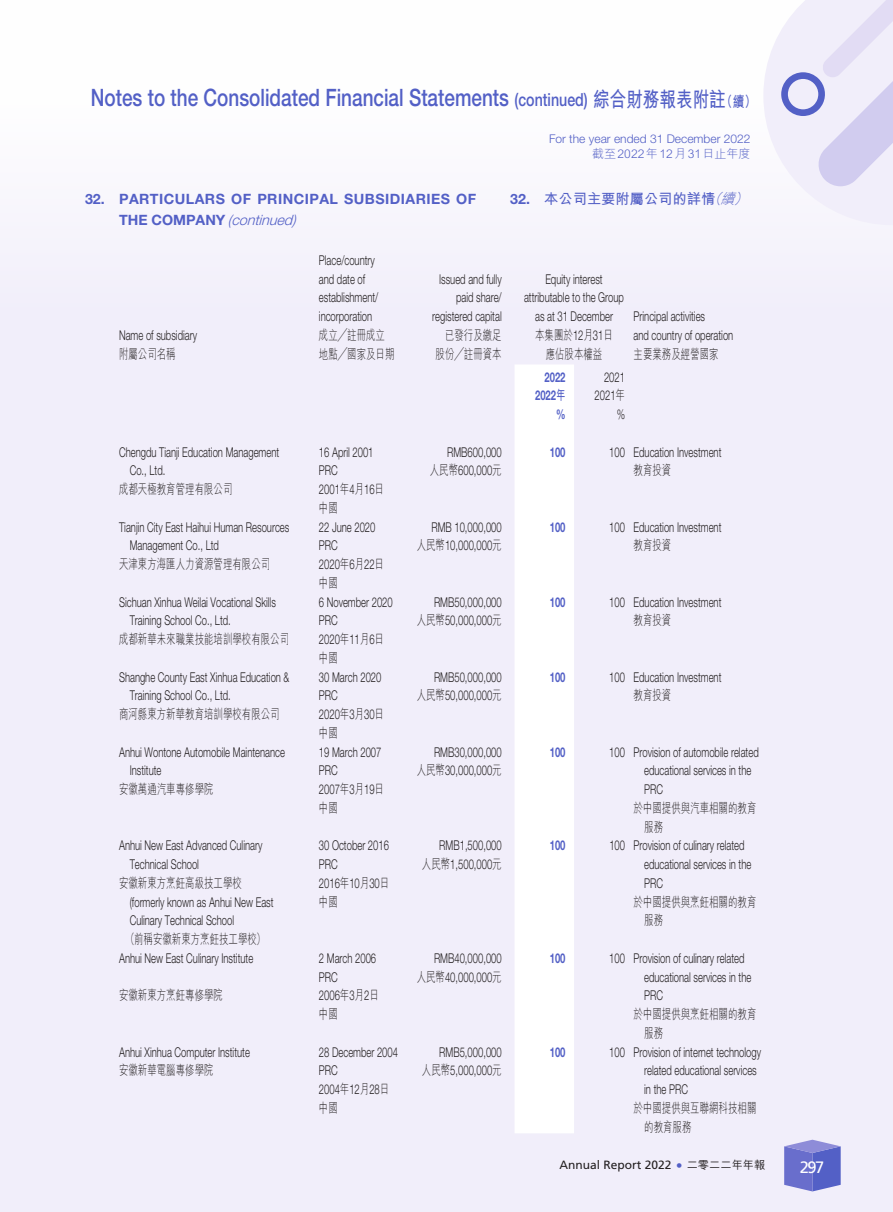
<style>
.page{position:relative;width:893px;height:1212px;background:#f1eefa}
.page>*{position:absolute;margin:0;border:0;box-sizing:border-box;transform-origin:0 0}
.t1{font:500 24px "Helvetica Neue LT Std";color:#5360c6;scale:.79 1}
.t2{font:16.5px "Frutiger LT Std";color:#fff}
.t3{font:700 14.25px/21px "Helvetica Neue LT Std";letter-spacing:.03em;color:#5360c6}
.t4{font:700 14.25px "M Hei HK";color:#5360c6}
.t5{font:300 13.5px/18.8px "Helvetica Neue LT Std";color:#231f20;scale:.7 1}
.t6{font:300 13.5px/18.8px "M Hei HK";color:#231f20;scale:.7 1}
.t7{font:700 13.5px "Helvetica Neue LT Std";color:#5360c6;scale:.7 1}
.t8{font:300 12px "Helvetica Neue LT Std";color:#5360c6}
.t9{font:12px "Frutiger LT Std";color:#231f20}
.t10{font:300 12px "M Hei HK";color:#5360c6}
.s1{font-size:18px}
.s2{font-family:"M Hei HK";font-weight:700;font-size:21px}
.s3{font-family:"M Hei HK";font-weight:700;font-size:15px}
.s4{font-weight:300;font-style:italic}
.s5{font-family:"Helvetica Neue LT Std"}
.s6{font-family:"M Hei HK"}
.s7{font-family:"P Ming Li U";font-size:15px;color:#5360c6}
.s8{font-family:"M Hei HK";font-weight:500;font-size:11.25px}
</style>
<div class="page">
<svg style="left:784px;top:1140px;width:57px;height:51px"></svg>
<svg style="left:763px;top:0;width:130px;height:187px"></svg>
<div style="left:515px;top:365px;width:59px;height:768px;background:#fff"></div>
<h1 class="t1" style="left:91px;top:84px;width:844px">Notes to the Consolidated Financial Statements <span class="s1">(continued)</span> <span class="s2">綜合財務報表附註</span><span class="s3">（續）</span></h1>
<p class="t8" style="left:549px;top:131px;width:203px">For the year ended 31 December 2022</p>
<p class="t10" style="left:592px;top:145px;width:160px">截至2022年12月31日止年度</p>
<p class="t3" style="left:119px;top:188px;width:359px;text-indent:-34px">32. PARTICULARS OF PRINCIPAL SUBSIDIARIES OF<br>T H E C O M P A N Y <span class="s4">(continued)</span></p>
<p class="t4" style="left:510px;top:188px;width:244px"><span class="s5">32.</span> 本公司主要附屬公司的詳情<span class="s4">（續）</span></p>
<p class="t5" style="left:119px;top:325px;width:113px">Name of subsidiary</p>
<p class="t6" style="left:119px;top:344px;width:83px">附屬公司名稱</p>
<p class="t5" style="left:130px;top:442px;width:215px;text-indent:-11px">Chengdu Tianji Education Management<br>Co., Ltd.</p>
<p class="t6" style="left:119px;top:479px;width:164px">成都天極教育管理有限公司</p>
<p class="t5" style="left:130px;top:517px;width:230px;text-indent:-11px">Tianjin City East Haihui Human Resources<br>Management Co., Ltd</p>
<p class="t6" style="left:119px;top:554px;width:217px">天津東方海匯人力資源管理有限公司</p>
<p class="t5" style="left:130px;top:592px;width:210px;text-indent:-11px">Sichuan Xinhua Weilai Vocational Skills<br>Training School Co., Ltd.</p>
<p class="t6" style="left:119px;top:629px;width:245px">成都新華未來職業技能培訓學校有限公司</p>
<p class="t5" style="left:130px;top:667px;width:230px;text-indent:-11px">Shanghe County East Xinhua Education &amp;<br>Training School Co., Ltd.</p>
<p class="t6" style="left:119px;top:704px;width:231px">商河縣東方新華教育培訓學校有限公司</p>
<p class="t5" style="left:130px;top:742px;width:223px;text-indent:-11px">Anhui Wontone Automobile Maintenance<br>Institute</p>
<p class="t6" style="left:119px;top:779px;width:136px">安徽萬通汽車專修學院</p>
<p class="t5" style="left:130px;top:836px;width:191px;text-indent:-11px">Anhui New East Advanced Culinary<br>Technical School</p>
<p class="t6" style="left:119px;top:873px;width:177px">安徽新東方烹飪高級技工學校</p>
<p class="t5" style="left:130px;top:892px;width:207px">(formerly known as Anhui New East<br>Culinary Technical School</p>
<p class="t6" style="left:126px;top:929px;width:202px">（前稱安徽新東方烹飪技工學校）</p>
<p class="t5" style="left:119px;top:948px;width:193px">Anhui New East Culinary Institute</p>
<p class="t6" style="left:119px;top:985px;width:150px">安徽新東方烹飪專修學院</p>
<p class="t5" style="left:119px;top:1042px;width:189px">Anhui Xinhua Computer Institute</p>
<p class="t6" style="left:119px;top:1060px;width:136px">安徽新華電腦專修學院</p>
<p class="t5" style="left:319px;top:250px;width:86px">Place/country and date of establishment/ incorporation</p>
<p class="t6" style="left:319px;top:325px;width:110px">成立╱註冊成立地點╱國家及日期</p>
<p class="t5" style="left:319px;top:442px;width:95px">16 April 2001<br>PRC<br>2001<span class="s6">年</span>4<span class="s6">月</span>16<span class="s6">日</span></p>
<p class="t6" style="left:319px;top:498px;width:29px">中國</p>
<p class="t5" style="left:319px;top:517px;width:95px">22 June 2020<br>PRC<br>2020<span class="s6">年</span>6<span class="s6">月</span>22<span class="s6">日</span></p>
<p class="t6" style="left:319px;top:573px;width:29px">中國</p>
<p class="t5" style="left:319px;top:592px;width:107px">6 November 2020<br>PRC<br>2020<span class="s6">年</span>11<span class="s6">月</span>6<span class="s6">日</span></p>
<p class="t6" style="left:319px;top:648px;width:29px">中國</p>
<p class="t5" style="left:319px;top:667px;width:95px">30 March 2020<br>PRC<br>2020<span class="s6">年</span>3<span class="s6">月</span>30<span class="s6">日</span></p>
<p class="t6" style="left:319px;top:723px;width:29px">中國</p>
<p class="t5" style="left:319px;top:742px;width:95px">19 March 2007<br>PRC<br>2007<span class="s6">年</span>3<span class="s6">月</span>19<span class="s6">日</span></p>
<p class="t6" style="left:319px;top:798px;width:29px">中國</p>
<p class="t5" style="left:319px;top:836px;width:102px">30 October 2016<br>PRC<br>2016<span class="s6">年</span>10<span class="s6">月</span>30<span class="s6">日</span></p>
<p class="t6" style="left:319px;top:892px;width:29px">中國</p>
<p class="t5" style="left:319px;top:948px;width:87px">2 March 2006<br>PRC<br>2006<span class="s6">年</span>3<span class="s6">月</span>2<span class="s6">日</span></p>
<p class="t6" style="left:319px;top:1004px;width:29px">中國</p>
<p class="t5" style="left:319px;top:1042px;width:115px">28 December 2004<br>PRC<br>2004<span class="s6">年</span>12<span class="s6">月</span>28<span class="s6">日</span></p>
<p class="t6" style="left:319px;top:1098px;width:29px">中國</p>
<p class="t5" style="left:432px;top:269px;width:101px;text-align:right">Issued and fully paid share/ registered capital</p>
<p class="t6" style="left:436px;top:325px;width:96px;text-align:right">已發行及繳足股份╱註冊資本</p>
<p class="t5" style="left:524px;top:269px;width:144px;text-align:center">Equity interest attributable to the Group as at 31 December</p>
<p class="t6" style="left:535px;top:325px;width:113px;text-align:center">本集團於<span class="s5">12</span>月<span class="s5">31</span>日應佔股本權益</p>
<p class="t7" style="left:544px;top:368px;width:32px">2022</p>
<p class="t5" style="left:604px;top:367px;width:32px">2021</p>
<p class="t7" style="left:535px;top:387px;width:45px">2022<span class="s6">年</span></p>
<p class="t5" style="left:595px;top:386px;width:45px">2021<span class="s6">年</span></p>
<p class="t7" style="left:556px;top:406px;width:15px">%</p>
<p class="t5" style="left:617px;top:405px;width:14px">%</p>
<p class="t5" style="left:634px;top:307px;width:144px">Principal activities<br>and country of operation</p>
<p class="t6" style="left:634px;top:344px;width:123px">主要業務及經營國家</p>
<p class="t5" style="left:430px;top:442px;width:104px;text-align:right">RMB600,000<br><span class="s6">人民幣</span>600,000<span class="s6">元</span></p>
<p class="t7" style="left:550px;top:443px;width:24px">100</p>
<p class="t5" style="left:609px;top:442px;width:162px">100 Education Investment</p>
<p class="t6" style="left:634px;top:460px;width:56px">教育投資</p>
<p class="t5" style="left:417px;top:517px;width:123px;text-align:right">RMB 10,000,000<br><span class="s6">人民幣</span>10,000,000<span class="s6">元</span></p>
<p class="t7" style="left:550px;top:518px;width:24px">100</p>
<p class="t5" style="left:609px;top:517px;width:162px">100 Education Investment</p>
<p class="t6" style="left:634px;top:535px;width:56px">教育投資</p>
<p class="t5" style="left:417px;top:592px;width:123px;text-align:right">RMB50,000,000<br><span class="s6">人民幣</span>50,000,000<span class="s6">元</span></p>
<p class="t7" style="left:550px;top:593px;width:24px">100</p>
<p class="t5" style="left:609px;top:592px;width:162px">100 Education Investment</p>
<p class="t6" style="left:634px;top:610px;width:56px">教育投資</p>
<p class="t5" style="left:417px;top:667px;width:123px;text-align:right">RMB50,000,000<br><span class="s6">人民幣</span>50,000,000<span class="s6">元</span></p>
<p class="t7" style="left:550px;top:668px;width:24px">100</p>
<p class="t5" style="left:609px;top:667px;width:162px">100 Education Investment</p>
<p class="t6" style="left:634px;top:685px;width:56px">教育投資</p>
<p class="t5" style="left:417px;top:742px;width:123px;text-align:right">RMB30,000,000<br><span class="s6">人民幣</span>30,000,000<span class="s6">元</span></p>
<p class="t7" style="left:550px;top:743px;width:24px">100</p>
<p class="t5" style="left:644px;top:742px;width:165px;text-indent:-35px">100 Provision of automobile related educational services in the<br>PRC</p>
<p class="t6" style="left:644px;top:798px;width:162px;text-indent:-11px">於中國提供與汽車相關的教育服務</p>
<p class="t5" style="left:422px;top:836px;width:116px;text-align:right">RMB1,500,000<br><span class="s6">人民幣</span>1,500,000<span class="s6">元</span></p>
<p class="t7" style="left:550px;top:837px;width:24px">100</p>
<p class="t5" style="left:644px;top:836px;width:155px;text-indent:-35px">100 Provision of culinary related educational services in the<br>PRC</p>
<p class="t6" style="left:644px;top:892px;width:162px;text-indent:-11px">於中國提供與烹飪相關的教育服務</p>
<p class="t5" style="left:417px;top:948px;width:123px;text-align:right">RMB40,000,000<br><span class="s6">人民幣</span>40,000,000<span class="s6">元</span></p>
<p class="t7" style="left:550px;top:950px;width:24px">100</p>
<p class="t5" style="left:644px;top:948px;width:155px;text-indent:-35px">100 Provision of culinary related educational services in the<br>PRC</p>
<p class="t6" style="left:644px;top:1004px;width:162px;text-indent:-11px">於中國提供與烹飪相關的教育服務</p>
<p class="t5" style="left:422px;top:1042px;width:116px;text-align:right">RMB5,000,000<br><span class="s6">人民幣</span>5,000,000<span class="s6">元</span></p>
<p class="t7" style="left:550px;top:1043px;width:24px">100</p>
<p class="t5" style="left:644px;top:1042px;width:168px;text-indent:-35px">100 Provision of internet technology related educational services in the PRC</p>
<p class="t6" style="left:644px;top:1098px;width:162px;text-indent:-11px">於中國提供與互聯網科技相關的教育服務</p>
<p class="t9" style="left:560px;top:1158px;width:207px">Annual Report 2022<span class="s7">˙</span><span class="s8">二零二二年年報</span></p>
<p class="t2" style="left:800px;top:1157px;width:26px">297</p>
</div>
